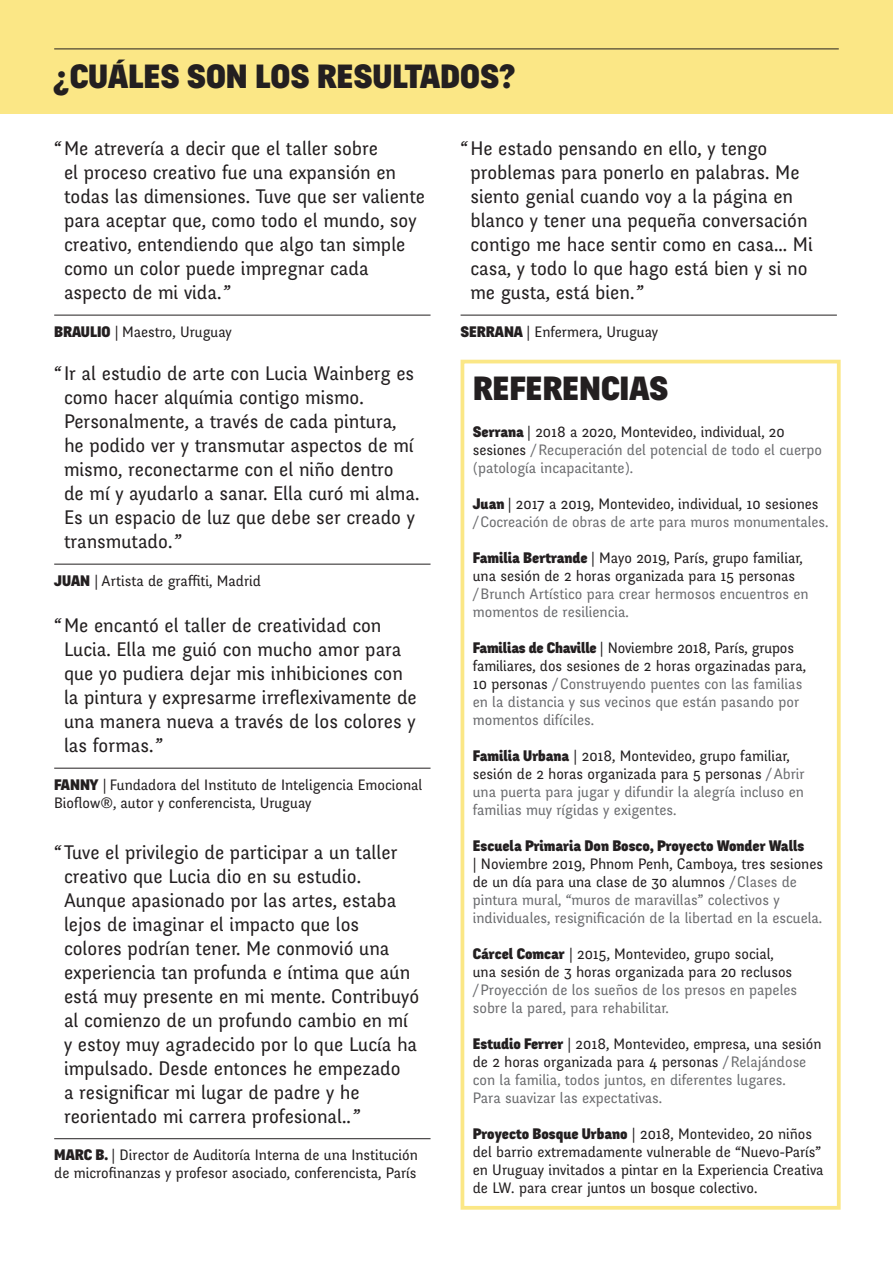
<style>
.page{position:relative;width:893px;height:1263px;background:#fff}
.page>*{position:absolute;margin:0;border:0;box-sizing:border-box;transform-origin:0 0}
.TITRE_WORKSHOPS{font:900 33px "Fengardo Neue";color:#231f20}
.txt_intro{font:19.5px/24px "Fengardo Neue";color:#231f20}
.Style_de_paragraphe{font:15px/18px "Fengardo Neue";color:#6c6d70}
.Style_de_paragraphe-2{font:15px/18px "Fengardo Neue";color:#231f20}
.txt_intro-2{font:15px/18px "Fengardo Neue";color:#6c6d70}
.txt_intro-3{font:15px/18px "Fengardo Neue";color:#231f20}
.s1{font-weight:900}
.s2{font-weight:900;color:#231f20}
.s3{color:#231f20}
.s4{color:#6c6d70}
</style>
<div class="page">
<div style="left:0;top:0;width:893px;height:114px;background:#fbe786"></div>
<hr style="left:54px;top:49px;width:785px;height:1px;background:#231f20">
<hr style="left:54px;top:768px;width:377px;height:1px;background:#231f20">
<hr style="left:54px;top:564px;width:377px;height:1px;background:#231f20">
<hr style="left:54px;top:1138px;width:377px;height:1px;background:#231f20">
<div style="left:461px;top:360px;width:380px;height:850px;border:4px solid #fbe786"></div>
<hr style="left:461px;top:315px;width:376px;height:1px;background:#231f20">
<hr style="left:54px;top:315px;width:377px;height:1px;background:#231f20">
<p class="TITRE_WORKSHOPS" style="left:54px;top:58px;width:463px">¿CUÁLES SON LOS RESULTADOS?</p>
<p class="txt_intro" style="left:64px;top:137px;width:363px;text-indent:-10px">“ Me atrevería a decir que el taller sobre<br>el proceso creativo fue una expansión en todas las dimensiones. Tuve que ser valiente para aceptar que, como todo el mundo, soy creativo, entendiendo que algo tan simple como un color puede impregnar cada aspecto de mi vida.”</p>
<p class="Style_de_paragraphe-2" style="left:54px;top:323px;width:179px"><span class="s1">BRAULIO</span> | Maestro, Uruguay</p>
<p class="txt_intro" style="left:64px;top:362px;width:357px;text-indent:-10px">“ Ir al estudio de arte con Lucia Wainberg es como hacer alquímia contigo mismo.<br>Personalmente, a través de cada pintura, he podido ver y transmutar aspectos de mí mismo, reconectarme con el niño dentro<br>de mí y ayudarlo a sanar. Ella curó mi alma.<br>Es un espacio de luz que debe ser creado y transmutado.”</p>
<p class="Style_de_paragraphe-2" style="left:54px;top:572px;width:208px"><span class="s1">JUAN</span> | Artista de graffiti, Madrid</p>
<p class="txt_intro" style="left:64px;top:614px;width:354px;text-indent:-10px">“ Me encantó el taller de creatividad con Lucia. Ella me guió con mucho amor para que yo pudiera dejar mis inhibiciones con la pintura y expresarme irreflexivamente de una manera nueva a través de los colores y las formas.”</p>
<p class="Style_de_paragraphe-2" style="left:54px;top:776px;width:370px"><span class="s1">FANNY</span> | Fundadora del Instituto de Inteligencia Emocional<br>Bioflow®, autor y conferencista, Uruguay</p>
<p class="txt_intro" style="left:64px;top:840px;width:357px;text-indent:-10px">“ Tuve el privilegio de participar a un taller creativo que Lucia dio en su estudio.<br>Aunque apasionado por las artes, estaba lejos de imaginar el impacto que los colores podrían tener. Me conmovió una experiencia tan profunda e íntima que aún está muy presente en mi mente. Contribuyó al comienzo de un profundo cambio en mí y estoy muy agradecido por lo que Lucía ha impulsado. Desde entonces he empezado<br>a resignificar mi lugar de padre y he reorientado mi carrera profesional..”</p>
<p class="Style_de_paragraphe-2" style="left:54px;top:1146px;width:365px"><span class="s1">MARC B.</span> | Director de Auditoría Interna de una Institución de microfinanzas y profesor asociado, conferencista, París</p>
<p class="txt_intro" style="left:470px;top:137px;width:344px;text-indent:-10px">“ He estado pensando en ello, y tengo problemas para ponerlo en palabras. Me siento genial cuando voy a la página en blanco y tener una pequeña conversación contigo me hace sentir como en casa... Mi casa, y todo lo que hago está bien y si no me gusta, está bien.”</p>
<p class="Style_de_paragraphe-2" style="left:461px;top:323px;width:199px"><span class="s1">SERRANA</span> | Enfermera, Uruguay</p>
<p class="TITRE_WORKSHOPS" style="left:473px;top:370px;width:197px">REFERENCIAS</p>
<p class="Style_de_paragraphe" style="left:473px;top:423px;width:351px"><span class="s2">Serrana</span> <span class="s3">| 2018 a 2020, Montevideo, individual, 20 sesiones</span> /Recuperación del potencial de todo el cuerpo (patología incapacitante).</p>
<p class="Style_de_paragraphe" style="left:473px;top:495px;width:357px"><span class="s2">Juan</span> <span class="s3">| 2017 a 2019, Montevideo, individual, 10 sesiones </span>/Cocreación de obras de arte para muros monumentales.</p>
<p class="Style_de_paragraphe-2" style="left:473px;top:549px;width:337px"><span class="s1">Familia Bertrande</span> | Mayo 2019, París, grupo familiar, una sesión de 2 horas organizada para 15 personas <span class="s4">/Brunch Artístico para crear hermosos encuentros en momentos de resiliencia.</span></p>
<p class="Style_de_paragraphe" style="left:473px;top:639px;width:335px"><span class="s2">Familias de Chaville</span> <span class="s3">| Noviembre 2018, París, grupos familiares, dos sesiones de 2 horas orgazinadas para, 10 personas</span> /Construyendo puentes con las familias en la distancia y sus vecinos que están pasando por momentos difíciles.</p>
<p class="Style_de_paragraphe" style="left:473px;top:747px;width:333px"><span class="s2">Familia Urbana</span> <span class="s3">| 2018, Montevideo, grupo familiar, sesión de 2 horas organizada para 5 personas</span> /Abrir una puerta para jugar y difundir la alegría incluso en familias muy rígidas y exigentes.</p>
<p class="Style_de_paragraphe" style="left:473px;top:837px;width:352px"><span class="s2">Escuela Primaria Don Bosco, Proyecto Wonder Walls<br></span><span class="s3">| Noviembre 2019, Phnom Penh, Camboya, tres sesiones de un día para una clase de 30 alumnos</span> /Clases de pintura mural, “muros de maravillas” colectivos y individuales, resignificación de la libertad en la escuela.</p>
<p class="txt_intro-2" style="left:473px;top:945px;width:326px"><span class="s2">Cárcel Comcar</span> <span class="s3">| 2015, Montevideo, grupo social, una sesión de 3 horas organizada para 20 reclusos </span>/Proyección de los sueños de los presos en papeles sobre la pared, para rehabilitar.</p>
<p class="txt_intro-2" style="left:473px;top:1035px;width:350px"><span class="s2">Estudio Ferrer</span> <span class="s3">| 2018, Montevideo, empresa, una sesión de 2 horas organizada para 4 personas</span> /Relajándose con la familia, todos juntos, en diferentes lugares.<br>Para suavizar las expectativas.</p>
<p class="txt_intro-3" style="left:473px;top:1125px;width:352px"><span class="s1">Proyecto Bosque Urbano</span> | 2018, Montevideo, 20 niños del barrio extremadamente vulnerable de “Nuevo-París” en Uruguay invitados a pintar en la Experiencia Creativa de LW. para crear juntos un bosque colectivo.</p>
</div>
